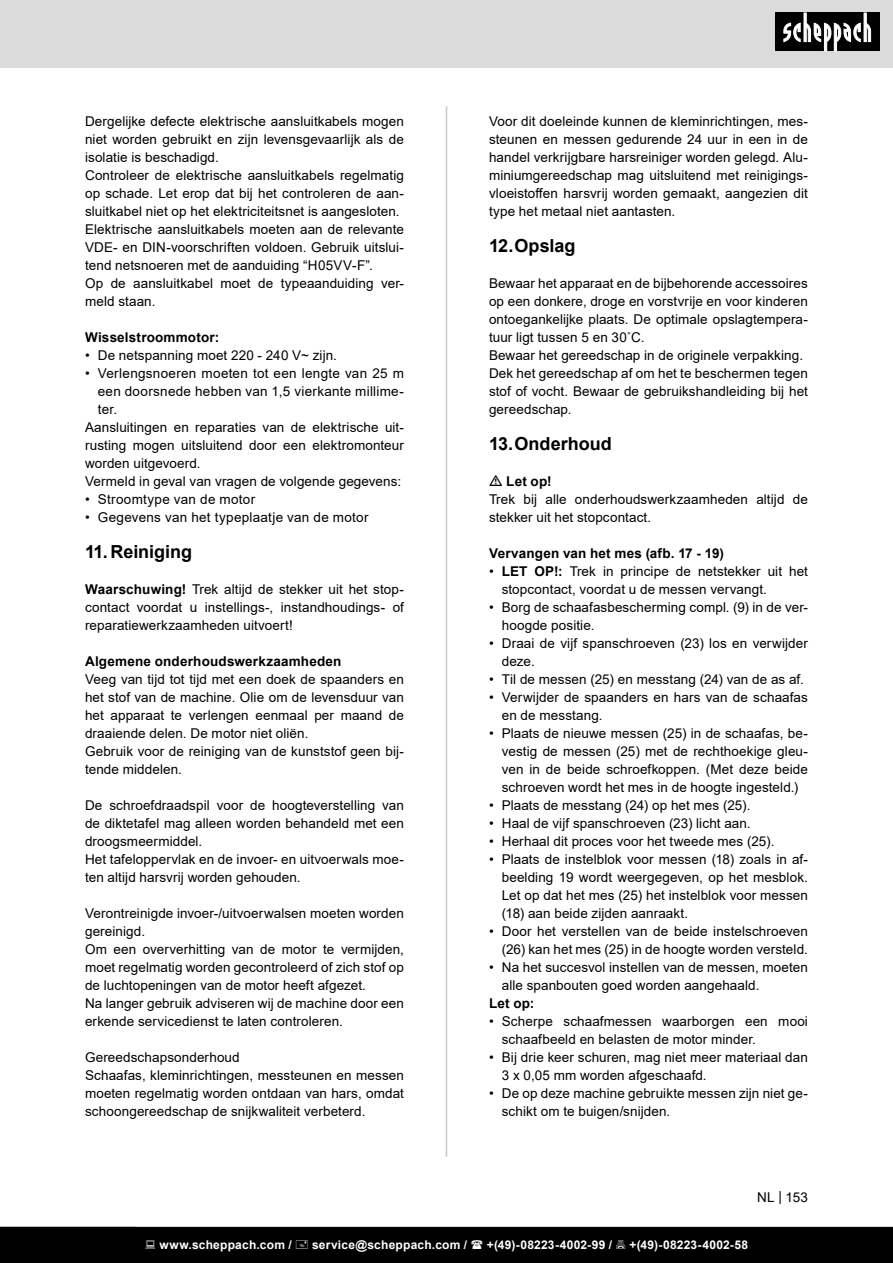
<style>
.page{position:relative;width:893px;height:1263px;background:#fff}
.page>*{position:absolute;margin:0;border:0;box-sizing:border-box;transform-origin:0 0}
.t1{font:700 18px "Arial";color:#000}
.Basiseinstellung{font:13.5px/18px "Arial";letter-spacing:.005em;color:#000;text-align:justify}
.Basiseinstellung-2{font:700 13.5px "Arial";letter-spacing:.015em;color:#000}
.Basiseinstellung-3{font:13.5px "Arial";letter-spacing:.025em;color:#000}
.Grundtext_Bold{font:700 13.5px "Arial";color:#000}
.t2{font:700 12px "Arial";letter-spacing:.02em;color:#fff}
.s1{font-weight:700}
</style>
<div class="page">
<div style="left:0;top:0;width:893px;height:67px;background:#dbdbdb"></div>
<div style="left:775px;top:13px;width:105px;height:38px;background:#000"></div>
<svg style="left:783px;top:13px;width:88px;height:38px"></svg>
<hr style="left:446px;top:106px;width:1px;height:1051px;background:#c7c7c7">
<div style="left:0;top:1227px;width:893px;height:36px;background:#000"></div>
<p class="Basiseinstellung" style="left:85px;top:112px;width:320px">Dergelijke defecte elektrische aansluitkabels mogen niet worden gebruikt en zijn levensgevaarlijk als de isolatie is beschadigd.</p>
<p class="Basiseinstellung" style="left:85px;top:166px;width:320px">Controleer de elektrische aansluitkabels regelmatig op schade. Let erop dat bij het controleren de aan&shy;sluitkabel niet op het elektriciteitsnet is aangesloten.</p>
<p class="Basiseinstellung" style="left:85px;top:220px;width:320px">Elektrische aansluitkabels moeten aan de relevante VDE- en DIN-voorschriften voldoen. Gebruik uitslui&shy;tend netsnoeren met de aanduiding “H05VV-F”.</p>
<p class="Basiseinstellung" style="left:85px;top:274px;width:320px">Op de aansluitkabel moet de typeaanduiding ver&shy;meld staan.</p>
<p class="Basiseinstellung-2" style="left:85px;top:328px;width:136px">Wisselstroommotor:</p>
<p class="Basiseinstellung" style="left:85px;top:346px;width:253px">• De netspanning moet 220 - 240 V~ zijn.</p>
<p class="Basiseinstellung" style="left:98px;top:364px;width:308px;text-indent:-13px">• Verlengsnoeren moeten tot een lengte van 25 m een doorsnede hebben van 1,5 vierkante millime&shy;ter.</p>
<p class="Basiseinstellung" style="left:85px;top:418px;width:320px">Aansluitingen en reparaties van de elektrische uit&shy;rusting mogen uitsluitend door een elektromonteur worden uitgevoerd.</p>
<p class="Basiseinstellung" style="left:85px;top:472px;width:318px">Vermeld in geval van vragen de volgende gegevens:</p>
<p class="Basiseinstellung-3" style="left:85px;top:490px;width:172px">• Stroomtype van de motor</p>
<p class="Basiseinstellung" style="left:85px;top:508px;width:285px">• Gegevens van het typeplaatje van de motor</p>
<p class="t1" style="left:85px;top:539px;width:109px">11. Reiniging</p>
<p class="Basiseinstellung" style="left:85px;top:580px;width:320px"><span class="s1">Waarschuwing!</span> Trek altijd de stekker uit het stop&shy;contact voordat u instellings-, instandhoudings- of reparatiewerkzaamheden uitvoert!</p>
<p class="Basiseinstellung-2" style="left:85px;top:652px;width:258px">Algemene onderhoudswerkzaamheden</p>
<p class="Basiseinstellung" style="left:85px;top:670px;width:320px">Veeg van tijd tot tijd met een doek de spaanders en het stof van de machine. Olie om de levensduur van het apparaat te verlengen eenmaal per maand de draaiende delen. De motor niet oliën.</p>
<p class="Basiseinstellung" style="left:85px;top:742px;width:320px">Gebruik voor de reiniging van de kunststof geen bij&shy;tende middelen.</p>
<p class="Basiseinstellung" style="left:85px;top:796px;width:320px">De schroefdraadspil voor de hoogteverstelling van de diktetafel mag alleen worden behandeld met een droogsmeermiddel.</p>
<p class="Basiseinstellung" style="left:85px;top:850px;width:320px">Het tafeloppervlak en de invoer- en uitvoerwals moe&shy;ten altijd harsvrij worden gehouden.</p>
<p class="Basiseinstellung" style="left:85px;top:904px;width:320px">Verontreinigde invoer-/uitvoerwalsen moeten worden gereinigd.</p>
<p class="Basiseinstellung" style="left:85px;top:940px;width:320px">Om een oververhitting van de motor te vermijden, moet regelmatig worden gecontroleerd of zich stof op de luchtopeningen van de motor heeft afgezet.</p>
<p class="Basiseinstellung" style="left:85px;top:994px;width:320px">Na langer gebruik adviseren wij de machine door een erkende servicedienst te laten controleren.</p>
<p class="Basiseinstellung" style="left:85px;top:1048px;width:156px">Gereedschapsonderhoud</p>
<p class="Basiseinstellung" style="left:85px;top:1066px;width:320px">Schaafas, kleminrichtingen, messteunen en messen moeten regelmatig worden ontdaan van hars, omdat schoongereedschap de snijkwaliteit verbeterd.</p>
<p class="Basiseinstellung" style="left:489px;top:112px;width:320px">Voor dit doeleinde kunnen de kleminrichtingen, mes&shy;steunen en messen gedurende 24 uur in een in de handel verkrijgbare harsreiniger worden gelegd. Alu&shy;miniumgereedschap mag uitsluitend met reinigings&shy;vloeistoffen harsvrij worden gemaakt, aangezien dit type het metaal niet aantasten.</p>
<p class="t1" style="left:489px;top:233px;width:88px">12.Opslag</p>
<p class="Basiseinstellung" style="left:489px;top:274px;width:320px">Bewaar het apparaat en de bijbehorende accessoires op een donkere, droge en vorstvrije en voor kinderen ontoegankelijke plaats. De optimale opslagtempera&shy;tuur ligt tussen 5 en 30˚C.</p>
<p class="Basiseinstellung" style="left:489px;top:346px;width:316px">Bewaar het gereedschap in de originele verpakking.</p>
<p class="Basiseinstellung" style="left:489px;top:364px;width:320px">Dek het gereedschap af om het te beschermen tegen stof of vocht. Bewaar de gebruikshandleiding bij het gereedschap.</p>
<p class="t1" style="left:489px;top:431px;width:124px">13.Onderhoud</p>
<p class="Grundtext_Bold" style="left:506px;top:472px;width:47px">Let op!</p>
<p class="Basiseinstellung" style="left:489px;top:490px;width:320px">Trek bij alle onderhoudswerkzaamheden altijd de stekker uit het stopcontact.</p>
<p class="Basiseinstellung-2" style="left:489px;top:544px;width:236px">Vervangen van het mes (afb. 17 - 19)</p>
<p class="Basiseinstellung" style="left:502px;top:562px;width:308px;text-indent:-13px">• <span class="s1">LET OP!:</span> Trek in principe de netstekker uit het stopcontact, voordat u de messen vervangt.</p>
<p class="Basiseinstellung" style="left:502px;top:598px;width:308px;text-indent:-13px">• Borg de schaafasbescherming compl. (9) in de ver&shy;hoogde positie.</p>
<p class="Basiseinstellung" style="left:502px;top:634px;width:308px;text-indent:-13px">• Draai de vijf spanschroeven (23) los en verwijder deze.</p>
<p class="Basiseinstellung" style="left:489px;top:670px;width:316px">• Til de messen (25) en messtang (24) van de as af.</p>
<p class="Basiseinstellung" style="left:502px;top:688px;width:308px;text-indent:-13px">• Verwijder de spaanders en hars van de schaafas en de messtang.</p>
<p class="Basiseinstellung" style="left:502px;top:724px;width:308px;text-indent:-13px">• Plaats de nieuwe messen (25) in de schaafas, be&shy;vestig de messen (25) met de rechthoekige gleu&shy;ven in de beide schroefkoppen. (Met deze beide schroeven wordt het mes in de hoogte ingesteld.)</p>
<p class="Basiseinstellung" style="left:489px;top:796px;width:263px">• Plaats de messtang (24) op het mes (25).</p>
<p class="Basiseinstellung" style="left:489px;top:814px;width:263px">• Haal de vijf spanschroeven (23) licht aan.</p>
<p class="Basiseinstellung" style="left:489px;top:832px;width:287px">• Herhaal dit proces voor het tweede mes (25).</p>
<p class="Basiseinstellung" style="left:502px;top:850px;width:308px;text-indent:-13px">• Plaats de instelblok voor messen (18) zoals in af&shy;beelding 19 wordt weergegeven, op het mesblok.<br>Let op dat het mes (25) het instelblok voor messen (18) aan beide zijden aanraakt.</p>
<p class="Basiseinstellung" style="left:489px;top:922px;width:320px;text-align:right">• Door het verstellen van de beide instelschroeven (26) kan het mes (25) in de hoogte worden versteld.</p>
<p class="Basiseinstellung" style="left:502px;top:958px;width:308px;text-indent:-13px">• Na het succesvol instellen van de messen, moeten alle spanbouten goed worden aangehaald.</p>
<p class="Basiseinstellung-2" style="left:489px;top:994px;width:47px">Let op:</p>
<p class="Basiseinstellung" style="left:502px;top:1012px;width:308px;text-indent:-13px">• Scherpe schaafmessen waarborgen een mooi schaafbeeld en belasten de motor minder.</p>
<p class="Basiseinstellung" style="left:502px;top:1048px;width:308px;text-indent:-13px">• Bij drie keer schuren, mag niet meer materiaal dan<br>3 x 0,05 mm worden afgeschaafd.</p>
<p class="Basiseinstellung" style="left:502px;top:1084px;width:308px;text-indent:-13px">• De op deze machine gebruikte messen zijn niet ge&shy;schikt om te buigen/snijden.</p>
<p class="Basiseinstellung" style="left:757px;top:1188px;width:52px">NL | 153</p>
<p class="t2" style="left:159px;top:1236px;width:134px">www.scheppach.com /</p>
<p class="t2" style="left:312px;top:1236px;width:157px">service@scheppach.com /</p>
<p class="t2" style="left:487px;top:1236px;width:127px">+(49)-08223-4002-99 /</p>
<p class="t2" style="left:629px;top:1236px;width:120px">+(49)-08223-4002-58</p>
</div>
